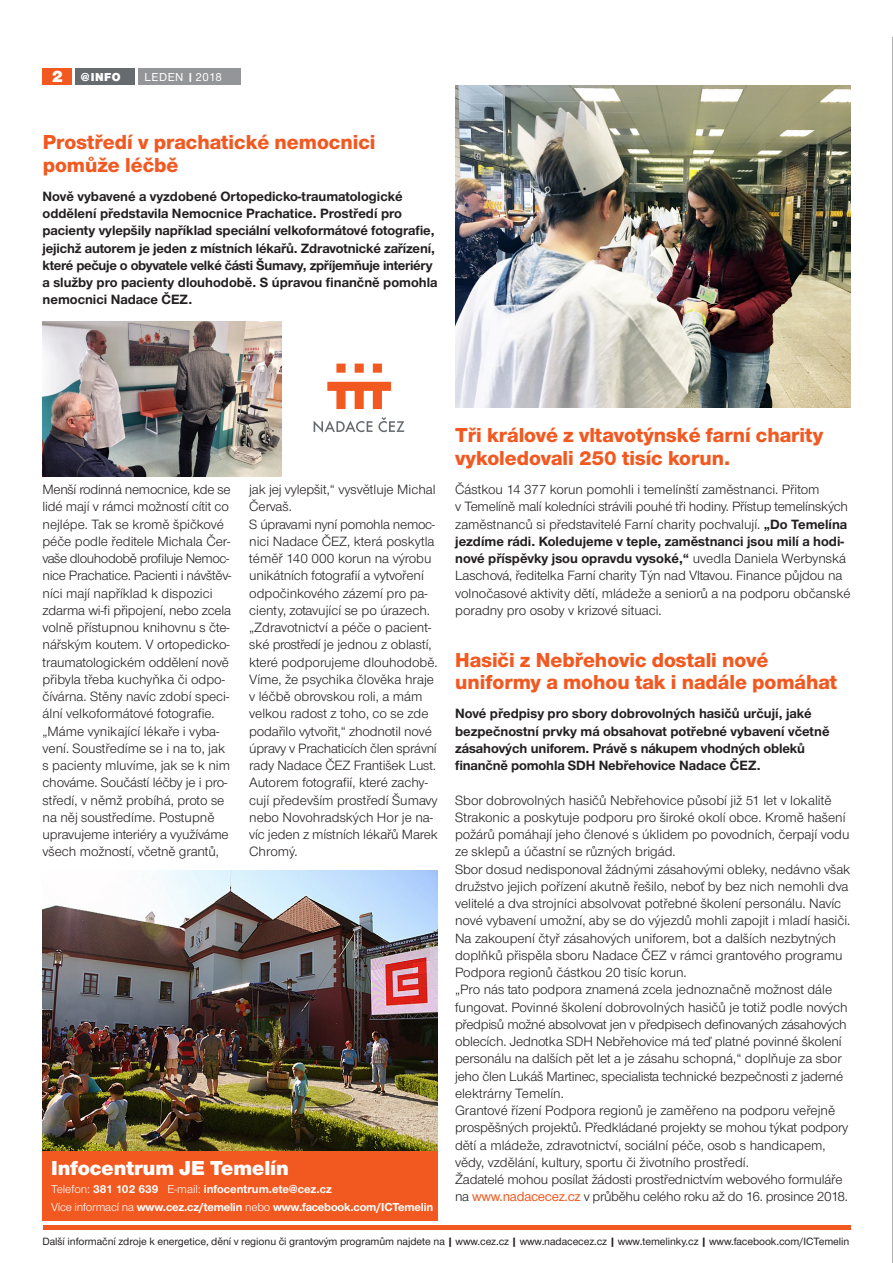
<style>
.page{position:relative;width:893px;height:1263px;background:#fff}
.page>*{position:absolute;margin:0;border:0;box-sizing:border-box;transform-origin:0 0}
.titulek_16{font:800 21px/22.5px "Nimbus CEZOT";color:#f15921}
.ramecek_text{font:900 21px "Nimbus CEZOT";color:#fff}
.ramecek_nadpis{font:900 17.25px "Nimbus CEZOT";color:#fff}
._00_text{font:13.95px/17.2px "Nimbus CEZOT";color:#231f20}
._00_text-2{font:700 13.95px/17.2px "Nimbus CEZOT";color:#231f20}
.ramecek_text-2{font:700 12px "Nimbus CEZOT";letter-spacing:-.015em;color:#fff}
.Pruh_text{font:500 12px "Nimbus CEZOT";letter-spacing:.05em;color:#fff}
.Pruh_text-2{font:900 12px "Nimbus CEZOT";color:#fff}
.tiráž{font:500 10.95px "Nimbus CEZOT";letter-spacing:-.005em;color:#231f20}
.s1{font-family:"Nimbus CEZ";font-weight:700;font-size:10.5px}
.s2{font-weight:400}
.s3{font-weight:700}
.s4{font-weight:500;color:#f15921}
.s5{font-family:"Nimbus CEZ";font-weight:700}
</style>
<div class="page">
<hr style="left:892px;top:37px;width:1px;height:1226px;background:#636366">
<div style="left:43px;top:68px;width:29px;height:17px;background:#f15921"></div>
<div style="left:139px;top:68px;width:102px;height:17px;background:#939598"></div>
<div style="left:75px;top:68px;width:60px;height:17px;background:#666b70"></div>
<hr style="left:43px;top:1225px;width:807px;height:4px;background:#f15921">
<img style="left:43px;top:322px;width:238px;height:155px">
<img style="left:42px;top:870px;width:396px;height:281px">
<div style="left:43px;top:1151px;width:395px;height:69px;background:#f15921"></div>
<svg style="left:314px;top:417px;width:90px;height:16px"></svg>
<svg style="left:327px;top:364px;width:64px;height:45px"></svg>
<img style="left:455px;top:85px;width:395px;height:323px">
<p class="ramecek_nadpis" style="left:52px;top:66px;width:12px">2</p>
<p class="Pruh_text-2" style="left:81px;top:70px;width:41px">@INFO</p>
<p class="Pruh_text" style="left:144px;top:70px;width:79px">LEDEN <span class="s1">|</span> 2018</p>
<p class="titulek_16" style="left:43px;top:131px;width:334px">Prostředí v prachatické nemocnici pomůže léčbě</p>
<p class="_00_text-2" style="left:43px;top:187px;width:396px">Nově vybavené a vyzdobené Ortopedicko-traumatologické oddělení představila Nemocnice Prachatice. Prostředí pro pacienty vylepšily například speciální velkoformátové fotografie, jejichž autorem je jeden z místních lékařů. Zdravotnické zařízení, které pečuje o obyvatele velké části Šumavy, zpříjemňuje interiéry a služby pro pacienty dlouhodobě. S úpravou finančně pomohla nemocnici Nadace ČEZ.</p>
<p class="_00_text" style="left:43px;top:481px;width:190px">Menší rodinná nemocnice, kde se lidé mají v rámci možností cítit co nejlépe. Tak se kromě špičkové péče podle ředitele Michala Čer&shy;vaše dlouhodobě profiluje Nemoc-</p>
<p class="_00_text" style="left:43px;top:567px;width:190px">nice Prachatice. Pacienti i návštěv&shy;níci mají například k dispozici zdarma wi-fi připojení, nebo zcela volně přístupnou knihovnu s čte&shy;nářským koutem. V ortopedicko&shy;traumatologickém oddělení nově přibyla třeba kuchyňka či odpo&shy;čívárna. Stěny navíc zdobí speci&shy;ální velkoformátové fotografie.</p>
<p class="_00_text" style="left:43px;top:722px;width:189px">„Máme vynikající lékaře i vyba&shy;vení. Soustředíme se i na to, jak s pacienty mluvíme, jak se k nim chováme. Součástí léčby je i pro&shy;středí, v němž probíhá, proto se na něj soustředíme. Postupně upravujeme interiéry a využíváme všech možností, včetně grantů,</p>
<p class="_00_text" style="left:249px;top:481px;width:188px">jak jej vylepšit,“ vysvětluje Michal<br>Červaš.</p>
<p class="_00_text" style="left:249px;top:515px;width:190px">S úpravami nyní pomohla nemoc&shy;nici Nadace ČEZ, která poskytla téměř 140 000 korun na výrobu unikátních fotografií a vytvoření odpočinkového zázemí pro pa&shy;cienty, zotavující se po úrazech. „Zdravotnictví a péče o pacient&shy;ské prostředí je jednou z oblastí, které podporujeme dlouhodobě.<br>Víme, že psychika člověka hraje v léčbě obrovskou roli, a mám velkou radost z toho, co se zde podařilo vytvořit,“ zhodnotil nové úpravy v Prachaticích člen správní</p>
<p class="_00_text" style="left:249px;top:757px;width:188px">rady Nadace ČEZ František Lust.</p>
<p class="_00_text" style="left:249px;top:774px;width:190px">Autorem fotografií, které zachy&shy;cují především prostředí Šumavy nebo Novohradských Hor je na&shy;víc jeden z místních lékařů Marek<br>Chromý.</p>
<p class="ramecek_text" style="left:51px;top:1156px;width:239px">Infocentrum JE Temelín</p>
<p class="ramecek_text-2" style="left:51px;top:1182px;width:282px"><span class="s2">Telefon:</span> 381 102 639 <span class="s2">E-mail:</span> infocentrum.ete@cez.cz</p>
<p class="ramecek_text-2" style="left:51px;top:1200px;width:384px"><span class="s2">Více informací na</span> www.cez.cz/temelin <span class="s2">nebo</span> www.facebook.com/ICTemelin</p>
<p class="titulek_16" style="left:455px;top:424px;width:370px">Tři králové z vltavotýnské farní charity vykoledovali 250 tisíc korun.</p>
<p class="_00_text" style="left:455px;top:481px;width:397px">Částkou 14 377 korun pomohli i temelínští zaměstnanci. Přitom<br>v Temelíně malí koledníci strávili pouhé tři hodiny. Přístup temelínských zaměstnanců si představitelé Farní charity pochvalují. <span class="s3">„Do Temelína jezdíme rádi. Koledujeme v teple, zaměstnanci jsou milí a hodi&shy;nové příspěvky jsou opravdu vysoké,“</span> uvedla Daniela Werbynská Laschová, ředitelka Farní charity Týn nad Vltavou. Finance půjdou na volnočasové aktivity dětí, mládeže a seniorů a na podporu občanské poradny pro osoby v krizové situaci.</p>
<p class="titulek_16" style="left:455px;top:648px;width:384px">Hasiči z Nebřehovic dostali nové uniformy a mohou tak i nadále pomáhat</p>
<p class="_00_text-2" style="left:455px;top:705px;width:358px">Nové předpisy pro sbory dobrovolných hasičů určují, jaké</p>
<p class="_00_text-2" style="left:455px;top:722px;width:376px">bezpečnostní prvky má obsahovat potřebné vybavení včetně zásahových uniforem. Právě s nákupem vhodných obleků finančně pomohla SDH Nebřehovice Nadace ČEZ.</p>
<p class="_00_text" style="left:455px;top:791px;width:396px">Sbor dobrovolných hasičů Nebřehovice působí již 51 let v lokalitě Strakonic a poskytuje podporu pro široké okolí obce. Kromě hašení požárů pomáhají jeho členové s úklidem po povodních, čerpají vodu ze sklepů a účastní se různých brigád.</p>
<p class="_00_text" style="left:455px;top:860px;width:397px">Sbor dosud nedisponoval žádnými zásahovými obleky, nedávno však družstvo jejich pořízení akutně řešilo, neboť by bez nich nemohli dva velitelé a dva strojníci absolvovat potřebné školení personálu. Navíc nové vybavení umožní, aby se do výjezdů mohli zapojit i mladí hasiči.</p>
<p class="_00_text" style="left:455px;top:929px;width:389px">Na zakoupení čtyř zásahových uniforem, bot a dalších nezbytných doplňků přispěla sboru Nadace ČEZ v rámci grantového programu<br>Podpora regionů částkou 20 tisíc korun.</p>
<p class="_00_text" style="left:455px;top:981px;width:394px">„Pro nás tato podpora znamená zcela jednoznačně možnost dále fungovat. Povinné školení dobrovolných hasičů je totiž podle nových předpisů možné absolvovat jen v předpisech definovaných zásahových oblecích. Jednotka SDH Nebřehovice má teď platné povinné školení personálu na dalších pět let a je zásahu schopná,“ doplňuje za sbor jeho člen Lukáš Martinec, specialista technické bezpečnosti z jaderné elektrárny Temelín.</p>
<p class="_00_text" style="left:455px;top:1102px;width:395px">Grantové řízení Podpora regionů je zaměřeno na podporu veřejně prospěšných projektů. Předkládané projekty se mohou týkat podpory dětí a mládeže, zdravotnictví, sociální péče, osob s handicapem, vědy, vzdělání, kultury, sportu či životního prostředí.<br>Žadatelé mohou posílat žádosti prostřednictvím webového formuláře na <span class="s4">www.nadacecez.cz</span> v průběhu celého roku až do 16. prosince 2018.</p>
<p class="tiráž" style="left:43px;top:1235px;width:808px">Další informační zdroje k energetice, dění v regionu či grantovým programům najdete na <span class="s5">|</span> www.cez.cz <span class="s5">|</span> www.nadacecez.cz <span class="s5">|</span> www.temelinky.cz <span class="s5">|</span> www.facebook.com/ICTemelin</p>
</div>
